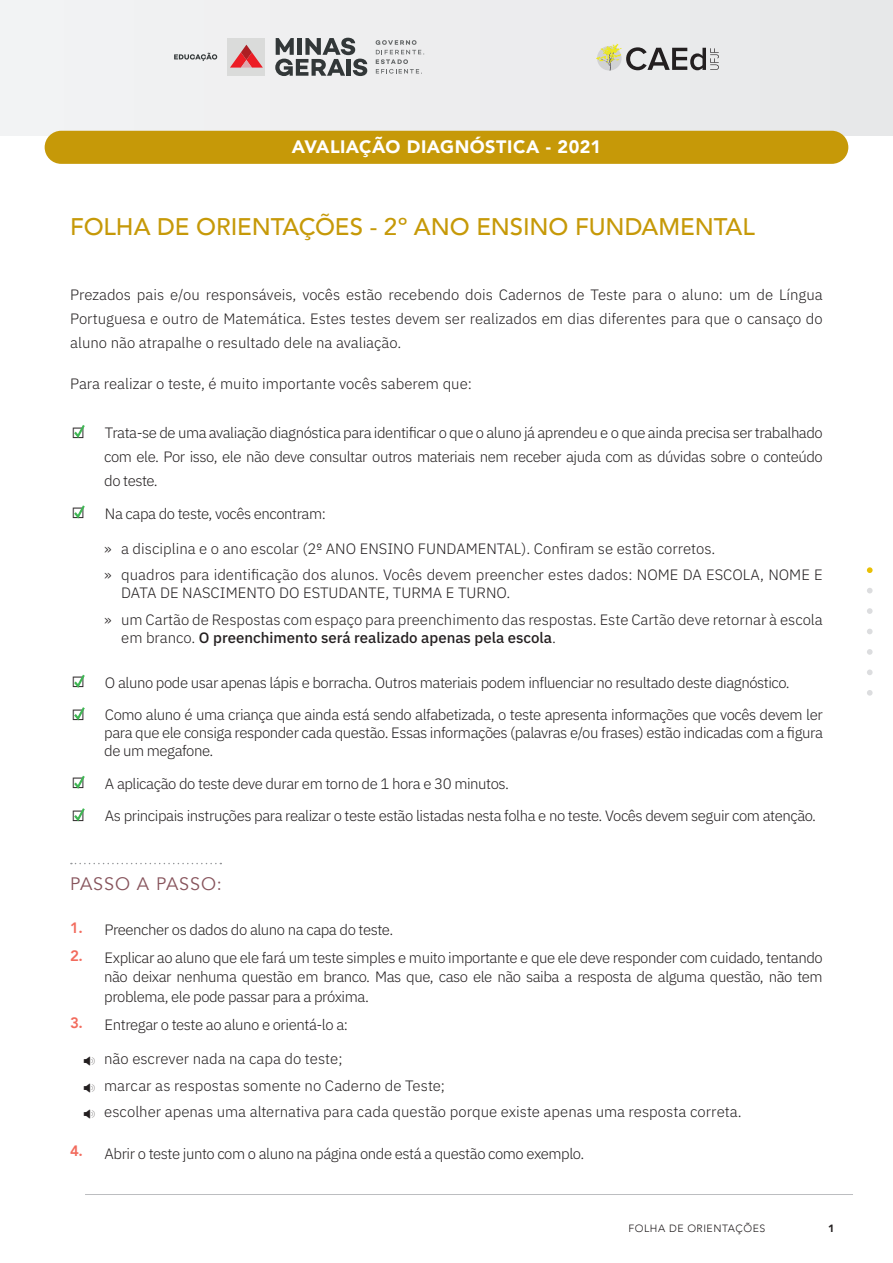
<style>
.page{position:relative;width:893px;height:1263px;background:#fff}
.page>*{position:absolute;margin:0;border:0;box-sizing:border-box;transform-origin:0 0}
.t1{font:500 24px "Avenir";letter-spacing:-.005em;color:#c69908}
.t2{font:900 18px "Avenir";letter-spacing:.025em;color:#fff}
.t3{font:18px "Avenir";letter-spacing:.05em;color:#87545c}
.t4{font:300 15px/24px "IBM Plex Sans";letter-spacing:-.03em;color:#231f20;text-align:justify}
.t5{font:300 15px/26.5px "IBM Plex Sans";color:#231f20}
.t6{font:500 15px "IBM Plex Sans";color:#231f20}
.t7{font:300 10.5px "Avenir";letter-spacing:.05em;color:#231f20}
.t8{font:900 10.5px "Avenir";color:#231f20}
.s1{font-family:"Montserrat";font-size:27px}
.s2{font-family:"Gotham HTF";font-weight:400}
.s3{font-weight:300}
.s4{font-family:"Avenir";font-weight:800;color:#f26b5d}
.s5{font-family:"Panton Icons D Fill";font-weight:400;font-size:12px}
</style>
<div class="page">
<div style="left:0;top:0;width:893px;height:135px;background:#ededee"></div>
<svg style="left:867px;top:669px;width:6px;height:6px"></svg>
<svg style="left:867px;top:690px;width:6px;height:6px"></svg>
<svg style="left:867px;top:608px;width:6px;height:6px"></svg>
<svg style="left:867px;top:649px;width:6px;height:6px"></svg>
<svg style="left:867px;top:588px;width:6px;height:5px"></svg>
<svg style="left:867px;top:629px;width:6px;height:5px"></svg>
<svg style="left:867px;top:567px;width:6px;height:6px"></svg>
<div style="left:45px;top:131px;width:803px;height:33px;background:#c69908;border-radius:17px"></div>
<svg style="left:71px;top:863px;width:150px;height:1px"></svg>
<svg style="left:74px;top:425px;width:11px;height:13px"></svg>
<svg style="left:74px;top:505px;width:11px;height:14px"></svg>
<svg style="left:74px;top:675px;width:11px;height:13px"></svg>
<svg style="left:74px;top:707px;width:11px;height:13px"></svg>
<svg style="left:74px;top:776px;width:11px;height:13px"></svg>
<svg style="left:74px;top:808px;width:11px;height:13px"></svg>
<svg style="left:596px;top:43px;width:123px;height:27px"></svg>
<div style="left:228px;top:38px;width:37px;height:38px;background:#dadbda"></div>
<svg style="left:230px;top:45px;width:33px;height:23px"></svg>
<svg style="left:275px;top:38px;width:92px;height:38px"></svg>
<svg style="left:376px;top:40px;width:48px;height:34px"></svg>
<svg style="left:174px;top:53px;width:43px;height:8px"></svg>
<hr style="left:85px;top:1194px;width:768px;height:1px;background:#bcbdc0">
<p class="t2" style="left:292px;top:131px;width:311px">AVALIAÇÃO DIAGNÓSTICA - 2021</p>
<h1 class="t1" style="left:70px;top:205px;width:686px">FOLHA DE ORIENTAÇÕES - 2º ANO ENSINO FUNDAMENTAL</h1>
<p class="t4" style="left:70px;top:281px;width:754px">Prezados pais e/ou responsáveis, vocês estão recebendo dois Cadernos de Teste para o aluno: um de Língua Portuguesa e outro de Matemática. Estes testes devem ser realizados em dias diferentes para que o cansaço do aluno não atrapalhe o resultado dele na avaliação.</p>
<p class="t5" style="left:70px;top:369px;width:403px">Para realizar o teste, é muito importante vocês saberem que:</p>
<p class="t4" style="left:104px;top:419px;width:720px;text-indent:-34px"><span class="s1">□</span> Trata-se de uma avaliação diagnóstica para identificar o que o aluno já aprendeu e o que ainda precisa ser trabalhado com ele. Por isso, ele não deve consultar outros materiais nem receber ajuda com as dúvidas sobre o conteúdo do teste.</p>
<p class="t4" style="left:70px;top:500px;width:257px"><span class="s1">□</span> Na capa do teste, vocês encontram:</p>
<p class="t5" style="left:104px;top:534px;width:720px">» a disciplina e o ano escolar (2<span class="s2">º</span> ANO ENSINO FUNDAMENTAL). Confiram se estão corretos.<br>» quadros para identificação dos alunos. Vocês devem preencher estes dados: NOME DA ESCOLA, NOME E</p>
<p class="t5" style="left:104px;top:578px;width:720px;text-indent:17px">DATA DE NASCIMENTO DO ESTUDANTE, TURMA E TURNO.<br>» um Cartão de Respostas com espaço para preenchimento das respostas. Este Cartão deve retornar à escola</p>
<p class="t6" style="left:121px;top:626px;width:436px"><span class="s3">em branco.</span> O preenchimento será realizado apenas pela escola<span class="s3">.</span></p>
<p class="t4" style="left:70px;top:669px;width:721px"><span class="s1">□</span> O aluno pode usar apenas lápis e borracha. Outros materiais podem influenciar no resultado deste diagnóstico.</p>
<p class="t4" style="left:104px;top:705px;width:720px;line-height:18px;text-indent:-34px"><span class="s1">□</span> Como aluno é uma criança que ainda está sendo alfabetizada, o teste apresenta informações que vocês devem ler para que ele consiga responder cada questão. Essas informações (palavras e/ou frases) estão indicadas com a figura de um megafone.</p>
<p class="t4" style="left:70px;top:770px;width:440px"><span class="s1">□</span> A aplicação do teste deve durar em torno de 1 hora e 30 minutos.</p>
<p class="t4" style="left:70px;top:803px;width:747px"><span class="s1">□</span> As principais instruções para realizar o teste estão listadas nesta folha e no teste. Vocês devem seguir com atenção.</p>
<p class="t3" style="left:70px;top:873px;width:153px">PASSO A PASSO:</p>
<p class="t4" style="left:70px;top:916px;width:325px"><span class="s4">1.</span> Preencher os dados do aluno na capa do teste.</p>
<p class="t4" style="left:104px;top:946px;width:720px;line-height:19.5px;text-indent:-34px"><span class="s4">2.</span> Explicar ao aluno que ele fará um teste simples e muito importante e que ele deve responder com cuidado, tentando não deixar nenhuma questão em branco. Mas que, caso ele não saiba a resposta de alguma questão, não tem problema, ele pode passar para a próxima.</p>
<p class="t4" style="left:70px;top:1011px;width:279px"><sup>3.</sup> Entregar o teste ao aluno e orientá-lo a:</p>
<p class="t5" style="left:83px;top:1044px;width:660px"><span class="s5">P</span> não escrever nada na capa do teste;<br><span class="s5">P</span> marcar as respostas somente no Caderno de Teste;<br><span class="s5">P</span> escolher apenas uma alternativa para cada questão porque existe apenas uma resposta correta.</p>
<p class="t4" style="left:70px;top:1140px;width:516px"><span class="s4">4.</span> Abrir o teste junto com o aluno na página onde está a questão como exemplo.</p>
<p class="t7" style="left:628px;top:1222px;width:138px">FOLHA DE ORIENTAÇÕES</p>
<p class="t8" style="left:828px;top:1219px;width:8px">1</p>
</div>
